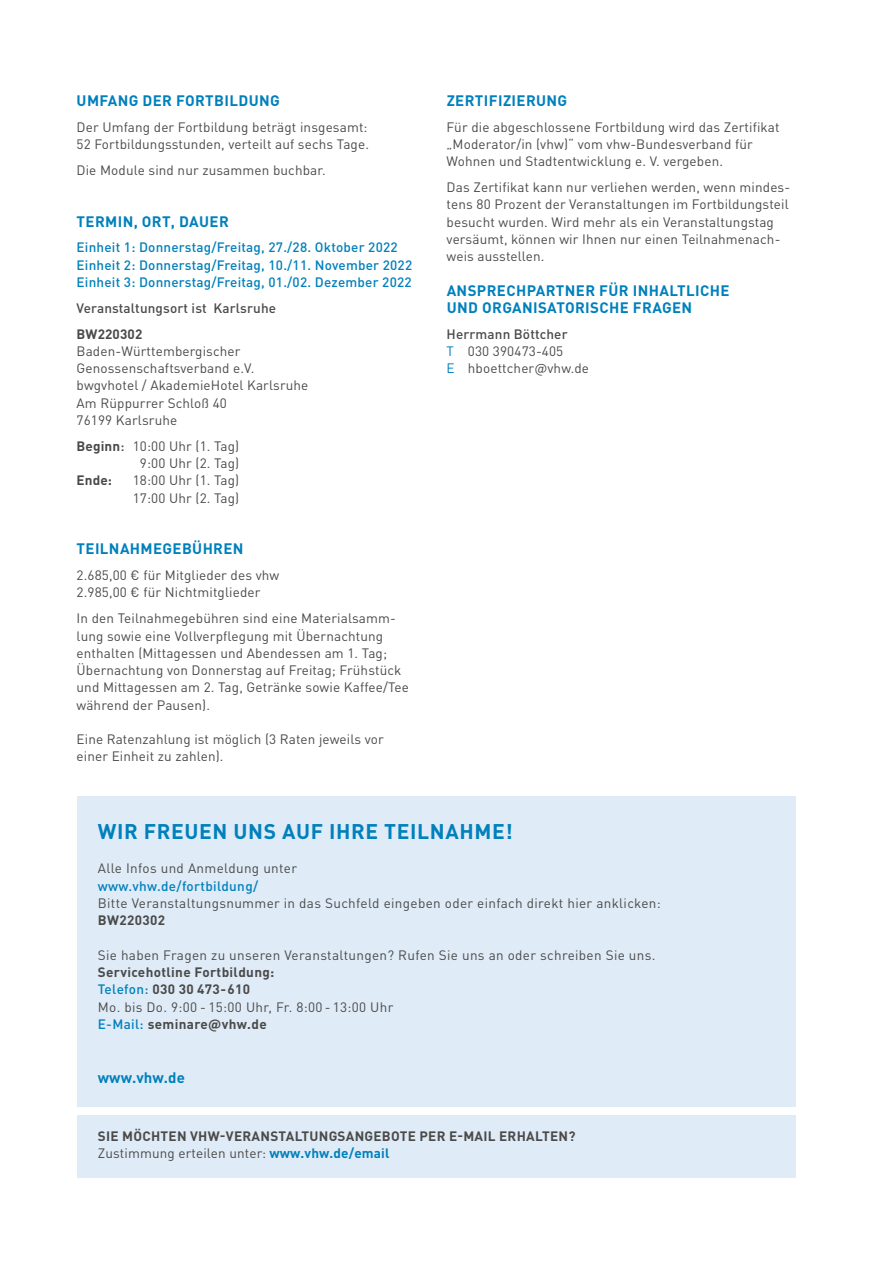
<style>
.page{position:relative;width:872px;height:1263px;background:#fff}
.page>*{position:absolute;margin:0;border:0;box-sizing:border-box;transform-origin:0 0}
.t1{font:700 21px "DIN Pro";letter-spacing:.03em;color:#0080bc}
.t2{font:700 15px/17.2px "DIN Pro";letter-spacing:.025em;color:#0080bc}
.t3{font:13.5px/17.2px "DIN Pro";letter-spacing:.01em;color:#4a4a49}
.t4{font:700 13.5px/17.2px "DIN Pro";letter-spacing:.02em;color:#4a4a49}
.t5{font:500 13.5px/17.2px "DIN Pro";letter-spacing:.015em;color:#0080bc}
.t6{font:500 13.5px "DIN Pro";letter-spacing:.01em;color:#4a4a49}
.s1{font-weight:700}
.s2{font-weight:500}
.s3{color:#0080bc}
.s4{font-weight:500;color:#0080bc}
.s5{font-weight:400}
</style>
<div class="page">
<div style="left:77px;top:796px;width:718px;height:310px;background:#dfebf7"></div>
<div style="left:77px;top:1115px;width:718px;height:63px;background:#dfebf7"></div>
<p class="t2" style="left:77px;top:91px;width:205px">UMFANG DER FORTBILDUNG</p>
<p class="t3" style="left:77px;top:117px;width:294px">Der Umfang der Fortbildung beträgt insgesamt:<br>52 Fortbildungsstunden, verteilt auf sechs Tage.</p>
<p class="t3" style="left:77px;top:160px;width:251px">Die Module sind nur zusammen buchbar.</p>
<p class="t2" style="left:77px;top:212px;width:154px">TERMIN, ORT, DAUER</p>
<p class="t5" style="left:77px;top:237px;width:337px">Einheit 1: Donnerstag/Freitag, 27./28. Oktober 2022<br>Einheit 2: Donnerstag/Freitag, 10./11. November 2022<br>Einheit 3: Donnerstag/Freitag, 01./02. Dezember 2022</p>
<p class="t6" style="left:77px;top:297px;width:201px">Veranstaltungsort ist Karlsruhe</p>
<p class="t4" style="left:77px;top:325px;width:67px">BW220302</p>
<p class="t3" style="left:77px;top:341px;width:233px">Baden-Württembergischer<br>Genossenschaftsverband e.V. bwgvhotel / AkademieHotel Karlsruhe<br>Am Rüppurrer Schloß 40<br>76199 Karlsruhe</p>
<p class="t3" style="left:77px;top:436px;width:164px;text-align:right"><span class="s1">Beginn</span><span class="s2">:</span> 10:00 Uhr (1. Tag)<br>9:00 Uhr (2. Tag)</p>
<p class="t4" style="left:77px;top:471px;width:37px">Ende:</p>
<p class="t3" style="left:133px;top:470px;width:108px">18:00 Uhr (1. Tag)<br>17:00 Uhr (2. Tag)</p>
<p class="t2" style="left:77px;top:540px;width:168px">TEILNAHMEGEBÜHREN</p>
<p class="t3" style="left:77px;top:565px;width:204px">2.685,00 € für Mitglieder des vhw<br>2.985,00 € für Nichtmitglieder</p>
<p class="t3" style="left:77px;top:608px;width:334px">In den Teilnahmegebühren sind eine Materialsamm&shy;lung sowie eine Vollverpflegung mit Übernachtung enthalten (Mittagessen und Abendessen am 1. Tag; Übernachtung von Donnerstag auf Freitag; Frühstück und Mittagessen am 2. Tag, Getränke sowie Kaffee/Tee während der Pausen).</p>
<p class="t3" style="left:77px;top:729px;width:309px">Eine Ratenzahlung ist möglich (3 Raten jeweils vor einer Einheit zu zahlen).</p>
<p class="t2" style="left:447px;top:91px;width:122px">ZERTIFIZIERUNG</p>
<p class="t3" style="left:446px;top:117px;width:334px">Für die abgeschlossene Fortbildung wird das Zertifikat „Moderator/in (vhw)“ vom vhw-Bundesverband für<br>Wohnen und Stadtentwicklung e. V. vergeben.</p>
<p class="t3" style="left:446px;top:177px;width:345px">Das Zertifikat kann nur verliehen werden, wenn mindes&shy;tens 80 Prozent der Veranstaltungen im Fortbildungsteil besucht wurden. Wird mehr als ein Veranstaltungstag versäumt, können wir Ihnen nur einen Teilnahmenach&shy;weis ausstellen.</p>
<p class="t2" style="left:447px;top:281px;width:284px">ANSPRECHPARTNER FÜR INHALTLICHE<br>UND ORGANISATORISCHE FRAGEN</p>
<p class="t3" style="left:446px;top:324px;width:144px"><span class="s2">Herrmann Böttcher<br></span><span class="s3">T</span> 030 390473-405<br><span class="s3">E</span> hboettcher@vhw.de</p>
<h1 class="t1" style="left:98px;top:817px;width:416px">WIR FREUEN UNS AUF IHRE TEILNAHME!</h1>
<p class="t3" style="left:98px;top:859px;width:201px">Alle Infos und Anmeldung unter</p>
<p class="t5" style="left:98px;top:876px;width:162px">www.vhw.de/fortbildung/</p>
<p class="t3" style="left:98px;top:893px;width:564px">Bitte Veranstaltungsnummer in das Suchfeld eingeben oder einfach direkt hier anklicken:</p>
<p class="t4" style="left:98px;top:911px;width:69px">BW220302</p>
<p class="t3" style="left:98px;top:945px;width:559px">Sie haben Fragen zu unseren Veranstaltungen? Rufen Sie uns an oder schreiben Sie uns.</p>
<p class="t4" style="left:98px;top:963px;width:297px">Servicehotline Fortbildung:<br><span class="s4">Telefon:</span> 030 30 473-610<br><span class="s5">Mo. bis Do. 9:00 - 15:00 Uhr, Fr. 8:00 - 13:00 Uhr<br></span><span class="s4">E-Mail:</span> seminare@vhw.de</p>
<p class="t2" style="left:98px;top:1068px;width:89px">www.vhw.de</p>
<p class="t4" style="left:98px;top:1127px;width:479px">SIE MÖCHTEN VHW-VERANSTALTUNGSANGEBOTE PER E-MAIL ERHALTEN?<br><span class="s5">Zustimmung erteilen unter:</span> <span class="s3">www.vhw.de/email</span></p>
</div>
